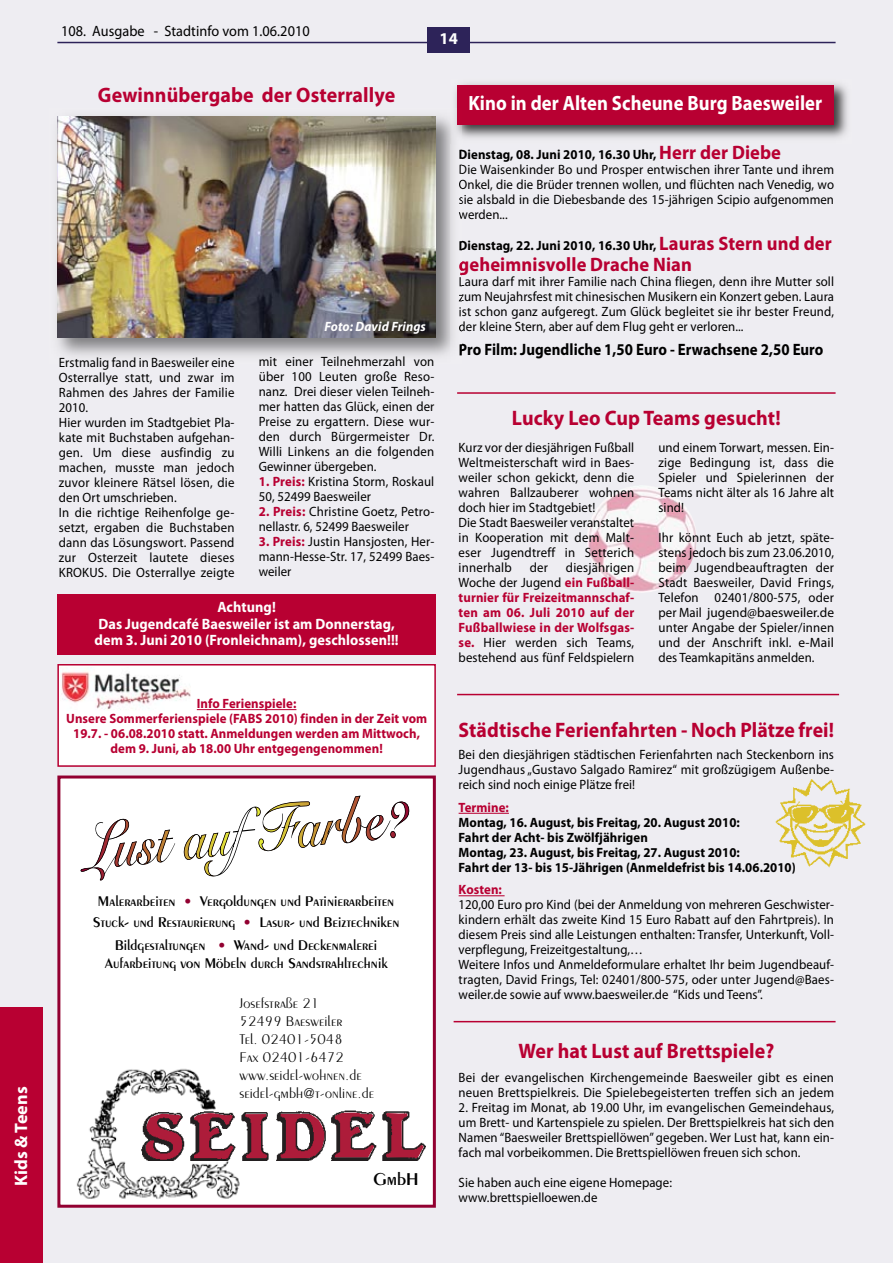
<style>
.page{position:relative;width:893px;height:1263px;background:#eeedf2}
.page>*{position:absolute;margin:0;border:0;box-sizing:border-box;transform-origin:0 0}
.t1{font:700 21px "Myriad Pro";letter-spacing:.005em;color:#b80032;scale:.95 1}
.t2{font:700 21px "Myriad Pro";letter-spacing:.005em;color:#b80032;scale:.94 1}
.t3{font:700 20.7px "Myriad Pro";letter-spacing:.005em;color:#fff;scale:.9 1}
.t4{font:700 19.5px "Myriad Pro";letter-spacing:.005em;color:#b80032;scale:.95 1}
.t5{font:600 18.3px "Peignot";color:#000;scale:1.05 1}
.t6{font:700 18px "Myriad Pro";letter-spacing:.005em;color:#fff}
.t7{font:700 16.5px "Myriad Pro";letter-spacing:.005em;color:#000;scale:.9 1}
.t8{font:700 16.5px "Myriad Pro";color:#fff}
.t9{font:600 15px/21px "Peignot";letter-spacing:.005em;color:#000;text-align:center}
.t10{font:300 15px/18px "Peignot";letter-spacing:.005em;color:#000}
.t11{font:700 15px/16.5px "Myriad Pro";letter-spacing:.005em;color:#fff;text-align:center;scale:.95 1}
.t12{font:15px "Myriad Pro";letter-spacing:.005em;color:#000;scale:.95 1}
.t13{font:13.5px/15px "Myriad Pro";letter-spacing:.005em;color:#000;scale:.95 1}
.t14{font:700 13.5px/15px "Myriad Pro";letter-spacing:.005em;color:#b80032;text-align:justify;scale:.95 1}
.t15{font:700 13.5px/15px "Myriad Pro";letter-spacing:.005em;color:#000;scale:.95 1}
.t16{font:italic 700 13.5px "Myriad Pro";letter-spacing:.005em;color:#fff;scale:.95 1}
.s1{font-weight:700;color:#b80032}
.s2{color:#920031}
.s3{font-weight:700}
.s4{font-weight:700;font-size:19.5px;color:#b80032}
.s5{font-size:19.5px;color:#b80032}
.s6{font-weight:400;color:#000}
</style>
<div class="page">
<div style="left:0;top:1008px;width:43px;height:255px;background:#b80032"></div>
<hr style="left:57px;top:42px;width:779px;height:1px;background:#2d2359">
<div style="left:427px;top:28px;width:43px;height:25px;background:#2d2359"></div>
<img style="left:455px;top:83px;width:393px;height:55px">
<div style="left:457px;top:85px;width:376px;height:40px;background:#b80032"></div>
<img style="left:57px;top:109px;width:405px;height:247px">
<img style="left:457px;top:109px;width:5px;height:16px">
<svg style="left:459px;top:149px;width:3px;height:70px"></svg>
<svg style="left:459px;top:241px;width:3px;height:12px"></svg>
<img style="left:459px;top:257px;width:3px;height:18px">
<svg style="left:460px;top:277px;width:2px;height:9px"></svg>
<svg style="left:459px;top:292px;width:3px;height:41px"></svg>
<svg style="left:460px;top:344px;width:2px;height:12px"></svg>
<img style="left:57px;top:117px;width:379px;height:221px">
<img style="left:587px;top:485px;width:110px;height:108px">
<hr style="left:459px;top:813px;width:50px;height:1px;background:#b80032">
<hr style="left:459px;top:895px;width:46px;height:1px;background:#b80032">
<img style="left:776px;top:779px;width:90px;height:88px">
<hr style="left:457px;top:392px;width:379px;height:2px;background:#b80032">
<hr style="left:457px;top:694px;width:382px;height:1px;background:#b80032">
<hr style="left:454px;top:1021px;width:382px;height:1px;background:#b80032">
<div style="left:57px;top:595px;width:379px;height:60px;background:#b80032"></div>
<div style="left:59px;top:665px;width:375px;height:100px;background:#fff"></div>
<div style="left:57px;top:664px;width:379px;height:103px;border:2px solid #b80032"></div>
<hr style="left:197px;top:709px;width:99px;height:1px;background:#b80032">
<img style="left:61px;top:671px;width:130px;height:39px">
<div style="left:60px;top:778px;width:373px;height:427px;background:#fff"></div>
<div style="left:57px;top:775px;width:379px;height:433px;border:3px solid #920031"></div>
<img style="left:76px;top:1068px;width:236px;height:131px">
<img style="left:134px;top:1111px;width:292px;height:49px">
<svg style="left:80px;top:806px;width:219px;height:75px"></svg>
<h3 class="t6" style="left:14px;top:1186px;width:101px;rotate:-90deg">Kids &amp; Teens</h3>
<p class="t12" style="left:61px;top:26px;width:263px">108. Ausgabe - Stadtinfo vom 1.06.2010</p>
<p class="t8" style="left:439px;top:32px;width:20px">14</p>
<h1 class="t1" style="left:98px;top:87px;width:314px">Gewinnübergabe der Osterrallye</h1>
<p class="t16" style="left:324px;top:321px;width:108px">Foto: David Frings</p>
<p class="t13" style="left:59px;top:356px;width:186px">Erstmalig fand in Baesweiler eine<br>Osterrallye statt, und zwar im<br>Rahmen des Jahres der Familie<br>2010.<br>Hier wurden im Stadtgebiet Pla&shy;kate mit Buchstaben aufgehan&shy;gen. Um diese ausfindig zu machen, musste man jedoch zuvor kleinere Rätsel lösen, die den Ort umschrieben.<br>In die richtige Reihenfolge ge&shy;setzt, ergaben die Buchstaben dann das Lösungswort. Passend zur Osterzeit lautete dieses<br>KROKUS. Die Osterrallye zeigte</p>
<p class="t13" style="left:259px;top:355px;width:186px;text-align:justify">mit einer Teilnehmerzahl von über 100 Leuten große Reso&shy;nanz. Drei dieser vielen Teilneh&shy;mer hatten das Glück, einen der Preise zu ergattern. Diese wur&shy;den durch Bürgermeister Dr.<br>Willi Linkens an die folgenden Gewinner übergeben.</p>
<p class="t13" style="left:259px;top:475px;width:186px"><span class="s1">1. Preis:</span> Kristina Storm, Roskaul<br>50, 52499 Baesweiler</p>
<p class="t13" style="left:259px;top:505px;width:186px"><span class="s1">2. Preis:</span> Christine Goetz, Petro&shy;nellastr. 6, 52499 Baesweiler</p>
<p class="t13" style="left:259px;top:535px;width:186px;text-align:justify"><span class="s1">3. Preis:</span> Justin Hansjosten, Her&shy;mann-Hesse-Str. 17, 52499 Baes&shy;weiler</p>
<p class="t11" style="left:95px;top:600px;width:322px">Achtung!<br>Das Jugendcafé Baesweiler ist am Donnerstag, dem 3. Juni 2010 (Fronleichnam), geschlossen!!!</p>
<p class="t14" style="left:66px;top:697px;width:381px;text-align:center">Info Ferienspiele:<br>Unsere Sommerferienspiele (FABS 2010) finden in der Zeit vom 19.7. - 06.08.2010 statt. Anmeldungen werden am Mittwoch, dem 9. Juni, ab 18.00 Uhr entgegengenommen!</p>
<p class="t9" style="left:93px;top:892px;width:308px">Malerarbeiten <span class="s2">•</span> Vergoldungen und Patinierarbeiten<br>Stuck- und Restaurierung <span class="s2">•</span> Lasur- und Beiztechniken</p>
<p class="t9" style="left:105px;top:937px;width:284px;line-height:18px">Bildgestaltungen <span class="s2">•</span> Wand- und Deckenmalerei<br>Aufarbeitung von Möbeln durch Sandstrahltechnik</p>
<p class="t10" style="left:240px;top:995px;width:136px">Josefstraße 21<br>52499 Baesweiler<br>Tel. 02401-5048<br>Fax 02401-6472 www.seidel-wohnen.de seidel-gmbh@t-online.de</p>
<h3 class="t5" style="left:374px;top:1172px;width:44px">GmbH</h3>
<h2 class="t3" style="left:468px;top:95px;width:395px">Kino in der Alten Scheune Burg Baesweiler</h2>
<p class="t13" style="left:459px;top:148px;width:397px"><span class="s3">Dienstag, 08. Juni 2010, 16.30 Uhr,</span> <span class="s4">Herr der Diebe<br></span>Die Waisenkinder Bo und Prosper entwischen ihrer Tante und ihrem Onkel, die die Brüder trennen wollen, und flüchten nach Venedig, wo sie alsbald in die Diebesbande des 15-jährigen Scipio aufgenommen werden...</p>
<p class="t15" style="left:459px;top:239px;width:394px">Dienstag, 22. Juni 2010, 16.30 Uhr, <span class="s5">Lauras Stern und der</span></p>
<h3 class="t4" style="left:459px;top:258px;width:247px">geheimnisvolle Drache Nian</h3>
<p class="t13" style="left:459px;top:275px;width:397px;text-align:justify">Laura darf mit ihrer Familie nach China fliegen, denn ihre Mutter soll zum Neujahrsfest mit chinesischen Musikern ein Konzert geben. Laura ist schon ganz aufgeregt. Zum Glück begleitet sie ihr bester Freund, der kleine Stern, aber auf dem Flug geht er verloren...</p>
<p class="t7" style="left:459px;top:344px;width:407px">Pro Film: Jugendliche 1,50 Euro - Erwachsene 2,50 Euro</p>
<h1 class="t1" style="left:512px;top:410px;width:284px">Lucky Leo Cup Teams gesucht!</h1>
<p class="t13" style="left:459px;top:441px;width:186px">Kurz vor der diesjährigen Fußball<br>Weltmeisterschaft wird in Baes&shy;weiler schon gekickt, denn die wahren Ballzauberer wohnen doch hier im Stadtgebiet!<br>Die Stadt Baesweiler veranstaltet in Kooperation mit dem Malt&shy;eser Jugendtreff in Setterich innerhalb</p>
<p class="t14" style="left:459px;top:561px;width:186px;text-indent:107px"><span class="s6">diesjährigen Woche der Jugend</span> ein Fußball&shy;turnier für Freizeitmannschaf&shy;ten am 06. Juli 2010 auf der Fußballwiese in der Wolfsgas&shy;se. <span class="s6">Hier werden sich Teams, bestehend aus fünf Feldspielern</span></p>
<p class="t13" style="left:530px;top:561px;width:21px">der</p>
<p class="t13" style="left:658px;top:441px;width:186px;text-align:justify">und einem Torwart, messen. Ein&shy;zige Bedingung ist, dass die Spieler und Spielerinnen der Teams nicht älter als 16 Jahre alt sind!</p>
<p class="t13" style="left:658px;top:531px;width:186px;text-align:justify">Ihr könnt Euch ab jetzt, späte&shy;stens jedoch bis zum 23.06.2010, beim Jugendbeauftragten der Stadt Baesweiler, David Frings, Telefon 02401/800-575, oder per Mail jugend@baesweiler.de unter Angabe der Spieler/innen und der Anschrift inkl. e-Mail des Teamkapitäns anmelden.</p>
<h1 class="t2" style="left:459px;top:722px;width:401px">Städtische Ferienfahrten - Noch Plätze frei!</h1>
<p class="t13" style="left:459px;top:748px;width:397px;text-align:justify">Bei den diesjährigen städtischen Ferienfahrten nach Steckenborn ins Jugendhaus „Gustavo Salgado Ramirez“ mit großzügigem Außenbe&shy;reich sind noch einige Plätze frei!</p>
<p class="t14" style="left:459px;top:801px;width:54px">Termine:</p>
<p class="t15" style="left:459px;top:816px;width:356px">Montag, 16. August, bis Freitag, 20. August 2010:<br>Fahrt der Acht- bis Zwölfjährigen<br>Montag, 23. August, bis Freitag, 27. August 2010:<br>Fahrt der 13- bis 15-Jährigen (Anmeldefrist bis 14.06.2010)</p>
<p class="t14" style="left:459px;top:883px;width:47px">Kosten:</p>
<p class="t13" style="left:459px;top:898px;width:397px">120,00 Euro pro Kind (bei der Anmeldung von mehreren Geschwister&shy;kindern erhält das zweite Kind 15 Euro Rabatt auf den Fahrtpreis). In diesem Preis sind alle Leistungen enthalten: Transfer, Unterkunft, Voll&shy;verpflegung, Freizeitgestaltung,…<br>Weitere Infos und Anmeldeformulare erhaltet Ihr beim Jugendbeauf&shy;tragten, David Frings, Tel: 02401/800-575, oder unter Jugend@Baes&shy;weiler.de sowie auf www.baesweiler.de “Kids und Teens”.</p>
<h1 class="t1" style="left:518px;top:1043px;width:271px">Wer hat Lust auf Brettspiele?</h1>
<p class="t13" style="left:459px;top:1071px;width:397px">Bei der evangelischen Kirchengemeinde Baesweiler gibt es einen neuen Brettspielkreis. Die Spielebegeisterten treffen sich an jedem</p>
<p class="t13" style="left:459px;top:1101px;width:397px;text-align:justify">2. Freitag im Monat, ab 19.00 Uhr, im evangelischen Gemeindehaus, um Brett- und Kartenspiele zu spielen. Der Brettspielkreis hat sich den Namen “Baesweiler Brettspiellöwen” gegeben. Wer Lust hat, kann ein&shy;fach mal vorbeikommen. Die Brettspiellöwen freuen sich schon.</p>
<p class="t13" style="left:459px;top:1176px;width:226px">Sie haben auch eine eigene Homepage: www.brettspielloewen.de</p>
</div>
